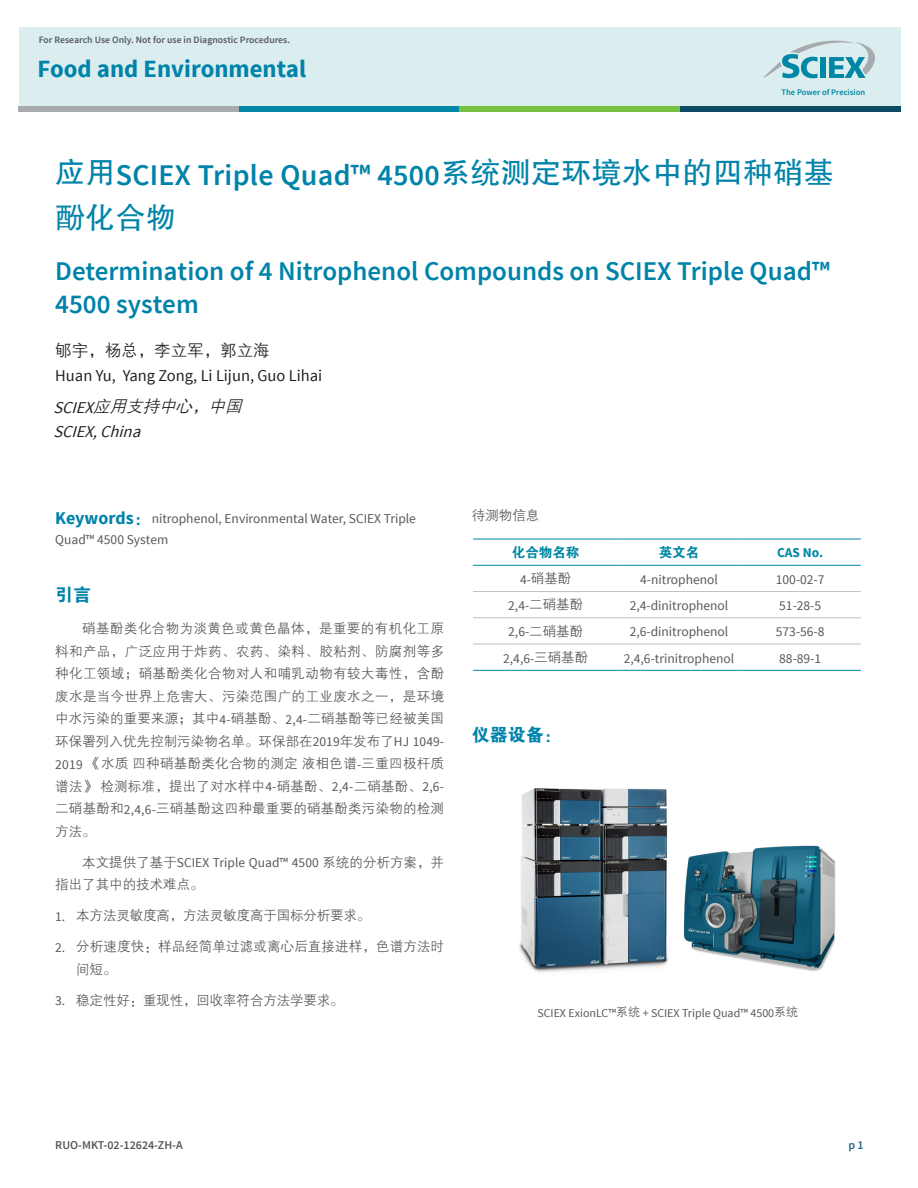
<style>
.page{position:relative;width:918px;height:1188px;background:#fff}
.page>*{position:absolute;margin:0;border:0;box-sizing:border-box;transform-origin:0 0}
.t1{font:600 30px "Source Sans Pro";letter-spacing:.01em;color:#0083a9}
.t2{font:30px "FZHTK GBK1 0";color:#0083a9}
.t3{font:600 27px/32.4px "Source Sans Pro";color:#0083a9}
.t4{font:700 24.75px "Source Sans Pro";color:#0083a9}
.t5{font:18px "FZDHTK GBK1 0";color:#0083a9}
.t6{font:16.5px "Source Sans Pro";color:#231f20}
.t7{font:italic 16.5px "FZZDXK GBK1 0";color:#231f20}
.t8{font:16.5px "FZZDXK GBK1 0";color:#231f20}
.t9{font:italic 16.5px "Source Sans Pro";color:#231f20}
.t10{font:13.5px/22.5px "FZZDXK GBK1 0";letter-spacing:.01em;color:#57585a;text-align:justify}
.t11{font:13.5px/20.2px "Source Sans Pro";color:#57585a}
.t12{font:13.5px "FZZDXK GBK1 0";letter-spacing:-.01em;color:#57585a}
.t13{font:13.5px "FZDHTK GBK1 0";color:#0087a6}
.t14{font:700 13.5px "Source Sans Pro";color:#0087a6}
.t15{font:12px "Source Sans Pro";color:#57585a}
.t16{font:600 12px "Source Sans Pro";color:#57585a}
.t17{font:600 12px "Source Sans Pro";color:#266983}
.t18{font:600 9.75px "Source Sans Pro";color:#575a5c}
.t19{font:600 8.55px "Source Sans Pro";color:#0087a6}
.s1{font-family:"FZHTK GBK1 0";font-weight:400}
.s2{font-family:"Source Sans Pro"}
.s3{font-weight:700;font-size:18px;color:#0083a9}
.s4{font-family:"FZDHTK GBK1 0";font-size:18px;color:#0083a9}
.s5{font-family:"FZZDXK GBK1 0"}
</style>
<div class="page">
<div style="left:19px;top:27px;width:881px;height:84px;background:#dbedef"></div>
<svg style="left:763px;top:41px;width:112px;height:37px"></svg>
<div style="left:19px;top:106px;width:220px;height:5px;background:#a8abac"></div>
<div style="left:239px;top:106px;width:220px;height:5px;background:#0087a6"></div>
<div style="left:459px;top:106px;width:221px;height:5px;background:#79c142"></div>
<div style="left:680px;top:106px;width:220px;height:5px;background:#0c4a63"></div>
<img style="left:519px;top:788px;width:149px;height:184px">
<img style="left:684px;top:845px;width:152px;height:126px">
<hr style="left:473px;top:591px;width:145px;height:1px;background:#bebfc2">
<hr style="left:618px;top:591px;width:122px;height:1px;background:#bebfc2">
<hr style="left:740px;top:591px;width:121px;height:1px;background:#bebfc2">
<hr style="left:473px;top:617px;width:145px;height:1px;background:#bebfc2">
<hr style="left:618px;top:617px;width:122px;height:1px;background:#bebfc2">
<hr style="left:740px;top:617px;width:121px;height:1px;background:#bebfc2">
<hr style="left:473px;top:644px;width:145px;height:1px;background:#bebfc2">
<hr style="left:618px;top:644px;width:122px;height:1px;background:#bebfc2">
<hr style="left:740px;top:644px;width:121px;height:1px;background:#bebfc2">
<hr style="left:473px;top:539px;width:145px;height:1px;background:#0087a6">
<hr style="left:618px;top:539px;width:122px;height:1px;background:#0087a6">
<hr style="left:740px;top:539px;width:121px;height:1px;background:#0087a6">
<hr style="left:473px;top:565px;width:145px;height:1px;background:#0087a6">
<hr style="left:618px;top:565px;width:122px;height:1px;background:#0087a6">
<hr style="left:740px;top:565px;width:121px;height:1px;background:#0087a6">
<hr style="left:473px;top:670px;width:145px;height:1px;background:#0087a6">
<hr style="left:618px;top:670px;width:122px;height:1px;background:#0087a6">
<hr style="left:740px;top:670px;width:121px;height:1px;background:#0087a6">
<p class="t18" style="left:39px;top:33px;width:253px">For Research Use Only. Not for use in Diagnostic Procedures.</p>
<h3 class="t4" style="left:38px;top:53px;width:270px">Food and Environmental</h3>
<p class="t19" style="left:782px;top:86px;width:85px">The Power of Precision</p>
<h1 class="t1" style="left:55px;top:156px;width:780px"><span class="s1">应用</span>SCIEX Triple Quad™ 4500<span class="s1">系统测定环境水中的四种硝基</span></h1>
<h1 class="t2" style="left:55px;top:201px;width:122px">酚化合物</h1>
<h2 class="t3" style="left:55px;top:256px;width:776px">Determination of 4 Nitrophenol Compounds on SCIEX Triple Quad™<br>4500 system</h2>
<p class="t8" style="left:55px;top:341px;width:216px">郇宇，杨总，李立军，郭立海</p>
<p class="t6" style="left:55px;top:365px;width:269px">Huan Yu, Yang Zong, Li Lijun, Guo Lihai</p>
<p class="t7" style="left:54px;top:398px;width:195px"><span class="s2">SCIEX</span>应用支持中心，中国</p>
<p class="t9" style="left:54px;top:422px;width:94px">SCIEX,China</p>
<p class="t11" style="left:55px;top:509px;width:362px"><span class="s3">Keywords</span><span class="s4">：</span>nitrophenol, Environmental Water, SCIEX Triple<br>Quad™ 4500 System</p>
<h3 class="t5" style="left:55px;top:585px;width:37px">引言</h3>
<p class="t10" style="left:55px;top:618px;width:390px;text-indent:27px">硝基酚类化合物为淡黄色或黄色晶体，是重要的有机化工原料和产品，广泛应用于炸药、农药、染料、胶粘剂、防腐剂等多种化工领域；硝基酚类化合物对人和哺乳动物有较大毒性，含酚废水是当今世界上危害大、污染范围广的工业废水之一，是环境中水污染的重要来源；其中<span class="s2">4-</span>硝基酚、<span class="s2">2,4-</span>二硝基酚等已经被美国环保署列入优先控制污染物名单。环保部在<span class="s2">2019</span>年发布了<span class="s2">HJ 1049- 2019</span> 《水质四种硝基酚类化合物的测定液相色谱<span class="s2">-</span>三重四极杆质谱法》检测标准，提出了对水样中<span class="s2">4-</span>硝基酚、<span class="s2">2,4-</span>二硝基酚、<span class="s2">2,6-</span>二硝基酚和<span class="s2">2,4,6-</span>三硝基酚这四种最重要的硝基酚类污染物的检测方法。</p>
<p class="t11" style="left:82px;top:853px;width:363px"><span class="s5">本文提供了基于</span>SCIEX Triple Quad™ 4500 <span class="s5">系统的分析方案，并</span></p>
<p class="t10" style="left:55px;top:874px;width:150px">指出了其中的技术难点。</p>
<p class="t12" style="left:55px;top:908px;width:317px"><span class="s2">1.</span> 本方法灵敏度高，方法灵敏度高于国标分析要求。</p>
<p class="t10" style="left:76px;top:936px;width:369px;text-indent:-21px"><span class="s2">2.</span> 分析速度快：样品经简单过滤或离心后直接进样，色谱方法时间短。</p>
<p class="t12" style="left:55px;top:993px;width:290px"><span class="s2">3.</span> 稳定性好：重现性，回收率符合方法学要求。</p>
<p class="t10" style="left:472px;top:505px;width:69px">待测物信息</p>
<p class="t13" style="left:512px;top:545px;width:69px">化合物名称</p>
<p class="t13" style="left:659px;top:545px;width:42px">英文名</p>
<p class="t14" style="left:777px;top:544px;width:48px">CAS No.</p>
<p class="t10" style="left:520px;top:567px;width:53px"><span class="s2">4-</span>硝基酚</p>
<p class="t11" style="left:640px;top:569px;width:79px">4-nitrophenol</p>
<p class="t11" style="left:776px;top:569px;width:50px">100-02-7</p>
<p class="t11" style="left:508px;top:596px;width:76px">2,4-<span class="s5">二硝基酚</span></p>
<p class="t11" style="left:630px;top:596px;width:100px">2,4-dinitrophenol</p>
<p class="t11" style="left:779px;top:596px;width:43px">51-28-5</p>
<p class="t11" style="left:508px;top:622px;width:76px">2,6-<span class="s5">二硝基酚</span></p>
<p class="t11" style="left:630px;top:622px;width:100px">2,6-dinitrophenol</p>
<p class="t11" style="left:776px;top:622px;width:50px">573-56-8</p>
<p class="t11" style="left:503px;top:648px;width:87px">2,4,6-<span class="s5">三硝基酚</span></p>
<p class="t11" style="left:624px;top:648px;width:112px">2,4,6-trinitrophenol</p>
<p class="t11" style="left:779px;top:648px;width:43px">88-89-1</p>
<h3 class="t5" style="left:472px;top:725px;width:91px">仪器设备：</h3>
<p class="t15" style="left:537px;top:1006px;width:262px">SCIEX ExionLC™<span class="s5">系统</span> + SCIEX Triple Quad™ 4500<span class="s5">系统</span></p>
<p class="t16" style="left:55px;top:1137px;width:129px">RUO-MKT-02-12624-ZH-A</p>
<p class="t17" style="left:848px;top:1137px;width:17px">p 1</p>
</div>
